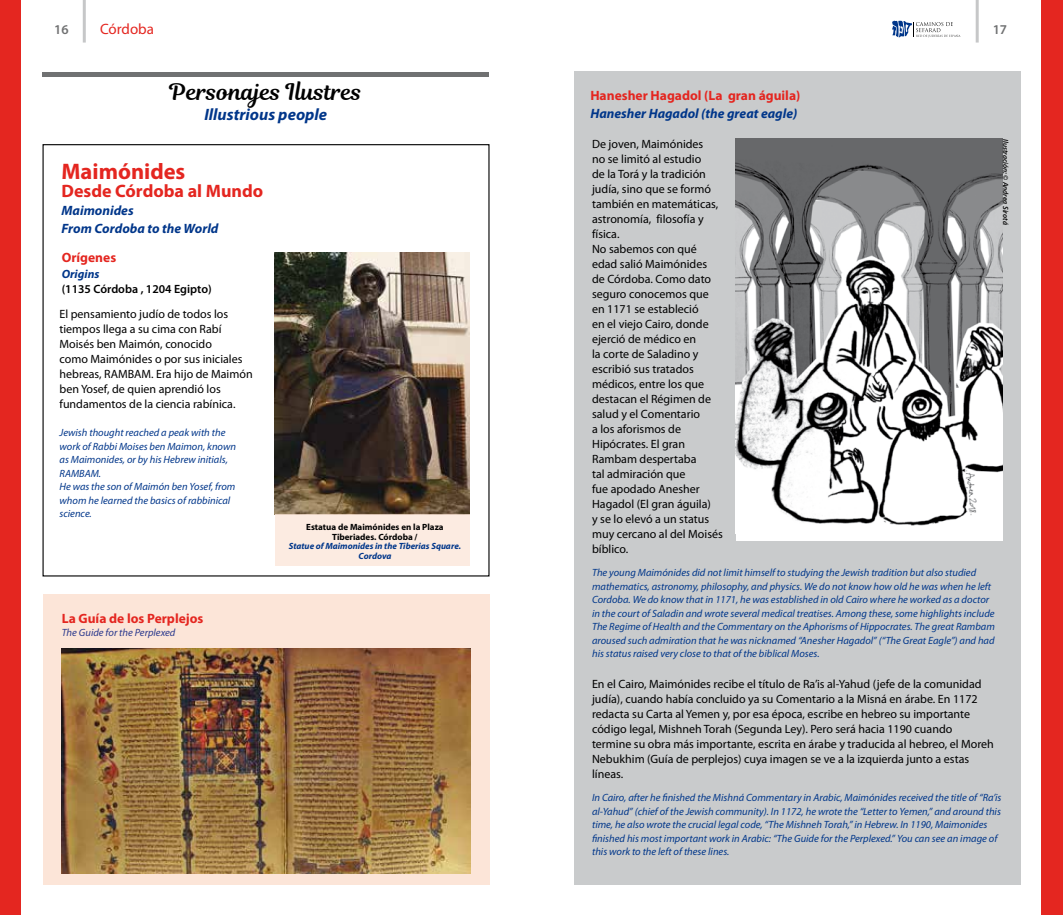
<style>
.page{position:relative;width:1063px;height:915px;background:#fff}
.page>*{position:absolute;margin:0;border:0;box-sizing:border-box;transform-origin:0 0}
.t1{font:22.5px "Magnolia Script";color:#000}
.t2{font:700 22.5px "Myriad Pro";color:#e42620}
.t3{font:700 18px "Myriad Pro";color:#e42620}
.t4{font:italic 700 16.5px "Myriad Pro";color:#00368a}
.t5{font:15px "Myriad Pro";color:#e42620}
.t6{font:italic 700 13.5px/18px "Myriad Pro";color:#00368a}
.t7{font:700 13.5px "Myriad Pro";color:#e42620}
.t8{font:600 13.5px "Myriad Pro";color:#707172}
.t9{font:12px/15px "Myriad Pro";color:#000}
.t10{font:600 12px "Myriad Pro";color:#000}
.t11{font:italic 700 12px "Myriad Pro";color:#00368a}
.t12{font:italic 10.5px/13.5px "Myriad Pro";color:#00368a}
.t13{font:italic 10.5px "Myriad Pro";color:#2c3a8d}
.t14{font:700 9px/9.8px "Myriad Pro";color:#000;text-align:center}
.t15{font:italic 700 9px/9.8px "Myriad Pro";color:#00368a;text-align:center}
.t16{font:italic 600 7.5px "Myriad Pro";color:#000}
</style>
<div class="page">
<div style="left:1042px;top:0;width:21px;height:914px;background:#e42620"></div>
<hr style="left:976px;top:0;width:3px;height:43px;background:#c6c7c8">
<svg style="left:892px;top:21px;width:69px;height:17px"></svg>
<hr style="left:83px;top:0;width:3px;height:43px;background:#c6c7c8">
<div style="left:0;top:0;width:21px;height:914px;background:#e42620"></div>
<div style="left:574px;top:71px;width:446px;height:813px;background:#c9cbcc"></div>
<div style="left:43px;top:594px;width:447px;height:291px;background:#fce5d8"></div>
<img style="left:62px;top:648px;width:409px;height:225px">
<img style="left:275px;top:252px;width:194px;height:262px">
<div style="left:275px;top:514px;width:194px;height:51px;background:#fcebe1"></div>
<div style="left:43px;top:72px;width:446px;height:5px;background:#707172"></div>
<img style="left:736px;top:139px;width:266px;height:394px">
<p class="t8" style="left:54px;top:21px;width:16px">16</p>
<p class="t5" style="left:100px;top:20px;width:55px">Córdoba</p>
<p class="t8" style="left:993px;top:21px;width:16px">17</p>
<h1 class="t1" style="left:170px;top:76px;width:194px">Personajes Ilustres</h1>
<h3 class="t4" style="left:204px;top:104px;width:124px">Illustrious people</h3>
<h1 class="t2" style="left:62px;top:157px;width:125px">Maimónides</h1>
<h2 class="t3" style="left:62px;top:179px;width:203px">Desde Córdoba al Mundo</h2>
<p class="t6" style="left:62px;top:201px;width:158px">Maimonides<br>From Cordoba to the World</p>
<p class="t7" style="left:62px;top:249px;width:56px">Orígenes</p>
<p class="t11" style="left:62px;top:265px;width:39px">Origins</p>
<p class="t10" style="left:62px;top:281px;width:151px">(1135 Córdoba , 1204 Egipto)</p>
<p class="t9" style="left:60px;top:306px;width:195px">El pensamiento judío de todos los tiempos llega a su cima con Rabí Moisés ben Maimón, conocido<br>como Maimónides o por sus iniciales hebreas, RAMBAM. Era hijo de Maimón ben Yosef, de quien aprendió los fundamentos de la ciencia rabínica.</p>
<p class="t12" style="left:60px;top:425px;width:178px">Jewish thought reached a peak with the work of Rabbi Moises ben Maimon, known as Maimonides, or by his Hebrew initials,<br>RAMBAM.<br>He was the son of Maimón ben Yosef, from whom he learned the basics of rabbinical science.</p>
<p class="t7" style="left:62px;top:609px;width:143px">La Guía de los Perplejos</p>
<p class="t13" style="left:62px;top:626px;width:115px">The Guide for the Perplexed</p>
<p class="t14" style="left:306px;top:521px;width:139px">Estatua de Maimónides en la Plaza<br>Tiberiades. Córdoba /</p>
<p class="t15" style="left:289px;top:541px;width:174px">Statue of Maimonides in the Tiberias Square.<br>Cordova</p>
<p class="t7" style="left:590px;top:87px;width:212px">Hanesher Hagadol (La gran águila)</p>
<p class="t6" style="left:590px;top:104px;width:209px">Hanesher Hagadol (the great eagle)</p>
<p class="t16" style="left:1010px;top:139px;width:87px;rotate:90deg">Ilustración: © Andrea Sirotá</p>
<p class="t9" style="left:592px;top:136px;width:132px">De joven, Maimónides<br>no se limitó al estudio<br>de la Torá y la tradición judía, sino que se formó también en matemáticas, astronomía, filosofía y física.<br>No sabemos con qué edad salió Maimónides de Córdoba. Como dato seguro conocemos que en 1171 se estableció<br>en el viejo Cairo, donde ejerció de médico en<br>la corte de Saladino y escribió sus tratados médicos, entre los que destacan el Régimen de salud y el Comentario<br>a los aforismos de<br>Hipócrates. El gran<br>Rambam despertaba<br>tal admiración que<br>fue apodado Anesher<br>Hagadol (El gran águila)<br>y se lo elevó a un status muy cercano al del Moisés bíblico.</p>
<p class="t12" style="left:592px;top:565px;width:404px">The young Maimónides did not limit himself to studying the Jewish tradition but also studied mathematics, astronomy, philosophy, and physics. We do not know how old he was when he left Cordoba. We do know that in 1171, he was established in old Cairo where he worked as a doctor in the court of Saladin and wrote several medical treatises. Among these, some highlights include The Regime of Health and the Commentary on the Aphorisms of Hippocrates. The great Rambam aroused such admiration that he was nicknamed “Anesher Hagadol” (“The Great Eagle”) and had his status raised very close to that of the biblical Moses.</p>
<p class="t9" style="left:592px;top:675px;width:403px">En el Cairo, Maimónides recibe el título de Ra’is al-Yahud (jefe de la comunidad judía), cuando había concluido ya su Comentario a la Misná en árabe. En 1172 redacta su Carta al Yemen y, por esa época, escribe en hebreo su importante código legal, Mishneh Torah (Segunda Ley). Pero será hacia 1190 cuando termine su obra más importante, escrita en árabe y traducida al hebreo, el Moreh Nebukhim (Guía de perplejos) cuya imagen se ve a la izquierda junto a estas líneas.</p>
<p class="t12" style="left:592px;top:790px;width:411px">In Cairo, after he finished the Mishná Commentary in Arabic, Maimónides received the title of “Ra’is al-Yahud” (chief of the Jewish community). In 1172, he wrote the “Letter to Yemen,” and around this time, he also wrote the crucial legal code, “The Mishneh Torah,” in Hebrew. In 1190, Maimonides finished his most important work in Arabic: “The Guide for the Perplexed.” You can see an image of this work to the left of these lines.</p>
</div>
